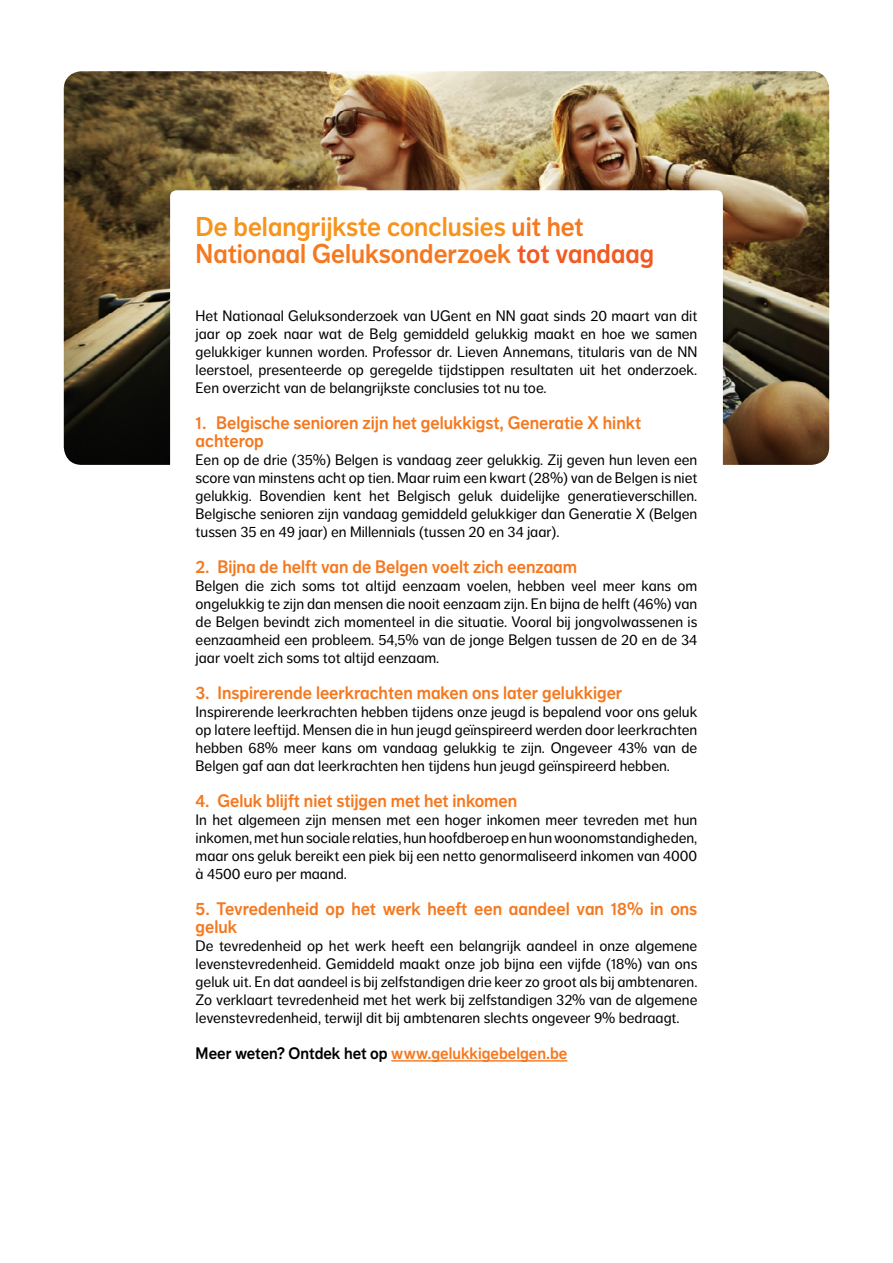
<style>
.page{position:relative;width:893px;height:1263px;background:#fff}
.page>*{position:absolute;margin:0;border:0;box-sizing:border-box;transform-origin:0 0}
.t1{font:27px/27px "NN Dagny Display";color:#f47920}
.t2{font:18px/18px "NN Dagny Display";color:#f47920}
.t3{font:16.5px "NN Dagny Display";color:#f47920}
.t4{font:15px/18px "NN Dagny Text";color:#000;text-align:justify}
.s1{color:#f7941e}
.s2{color:#f15a22}
.s3{color:#000}
</style>
<div class="page">
<img style="left:64px;top:71px;width:765px;height:394px">
<div style="left:170px;top:190px;width:553px;height:1067px;background:#fff;border-radius:6px"></div>
<hr style="left:391px;top:1060px;width:176px;height:1px;background:#f47920">
<h1 class="t1" style="left:196px;top:214px;width:460px"><span class="s1">De belangrijkste conclusies</span> uit het<br>Nationaal Geluksonderzoek <span class="s2">tot vandaag</span></h1>
<p class="t4" style="left:196px;top:307px;width:503px">Het Nationaal Geluksonderzoek van UGent en NN gaat sinds 20 maart van dit jaar op zoek naar wat de Belg gemiddeld gelukkig maakt en hoe we samen gelukkiger kunnen worden. Professor dr. Lieven Annemans, titularis van de NN leerstoel, presenteerde op geregelde tijdstippen resultaten uit het onderzoek.<br>Een overzicht van de belangrijkste conclusies tot nu toe.</p>
<p class="t2" style="left:196px;top:414px;width:447px">1. Belgische senioren zijn het gelukkigst, Generatie X hinkt achterop</p>
<p class="t4" style="left:196px;top:451px;width:503px">Een op de drie (35%) Belgen is vandaag zeer gelukkig. Zij geven hun leven een score van minstens acht op tien. Maar ruim een kwart (28%) van de Belgen is niet gelukkig. Bovendien kent het Belgisch geluk duidelijke generatieverschillen.<br>Belgische senioren zijn vandaag gemiddeld gelukkiger dan Generatie X (Belgen tussen 35 en 49 jaar) en Millennials (tussen 20 en 34 jaar).</p>
<p class="t2" style="left:196px;top:558px;width:383px">2. Bijna de helft van de Belgen voelt zich eenzaam</p>
<p class="t4" style="left:196px;top:577px;width:503px">Belgen die zich soms tot altijd eenzaam voelen, hebben veel meer kans om ongelukkig te zijn dan mensen die nooit eenzaam zijn. En bijna de helft (46%) van de Belgen bevindt zich momenteel in die situatie. Vooral bij jongvolwassenen is eenzaamheid een probleem. 54,5% van de jonge Belgen tussen de 20 en de 34 jaar voelt zich soms tot altijd eenzaam.</p>
<p class="t2" style="left:196px;top:684px;width:428px">3. Inspirerende leerkrachten maken ons later gelukkiger</p>
<p class="t4" style="left:196px;top:703px;width:503px">Inspirerende leerkrachten hebben tijdens onze jeugd is bepalend voor ons geluk op latere leeftijd. Mensen die in hun jeugd geïnspireerd werden door leerkrachten hebben 68% meer kans om vandaag gelukkig te zijn. Ongeveer 43% van de Belgen gaf aan dat leerkrachten hen tijdens hun jeugd geïnspireerd hebben.</p>
<p class="t2" style="left:196px;top:792px;width:323px">4. Geluk blijft niet stijgen met het inkomen</p>
<p class="t4" style="left:196px;top:811px;width:503px">In het algemeen zijn mensen met een hoger inkomen meer tevreden met hun inkomen, met hun sociale relaties, hun hoofdberoep en hun woonomstandigheden, maar ons geluk bereikt een piek bij een netto genormaliseerd inkomen van 4000 à 4500 euro per maand.</p>
<p class="t2" style="left:196px;top:900px;width:503px">5. Tevredenheid op het werk heeft een aandeel van 18% in ons geluk</p>
<p class="t4" style="left:196px;top:937px;width:503px">De tevredenheid op het werk heeft een belangrijk aandeel in onze algemene levenstevredenheid. Gemiddeld maakt onze job bijna een vijfde (18%) van ons geluk uit. En dat aandeel is bij zelfstandigen drie keer zo groot als bij ambtenaren.<br>Zo verklaart tevredenheid met het werk bij zelfstandigen 32% van de algemene levenstevredenheid, terwijl dit bij ambtenaren slechts ongeveer 9% bedraagt.</p>
<p class="t3" style="left:196px;top:1044px;width:373px"><span class="s3">Meer weten? Ontdek het op</span> www.gelukkigebelgen.be</p>
</div>
